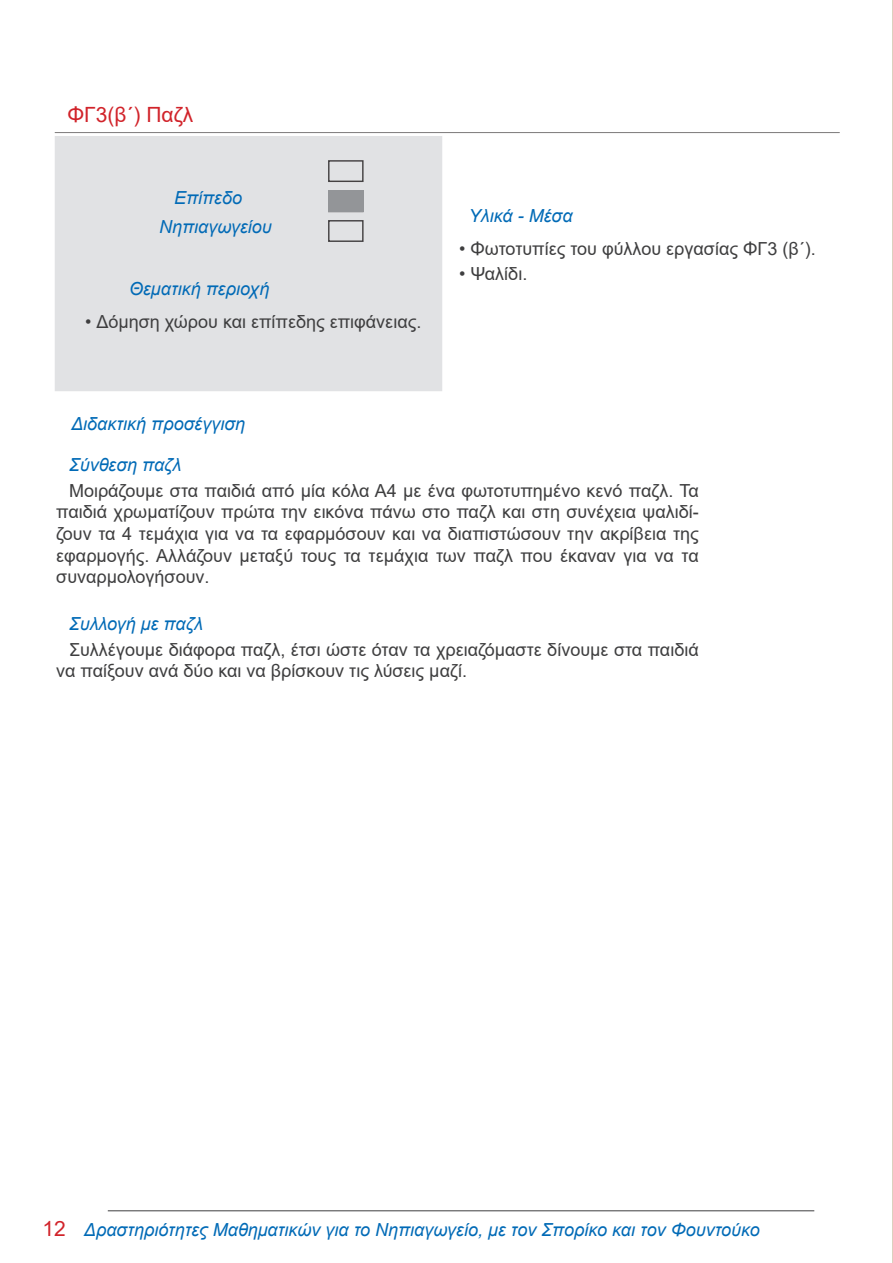
<style>
.page{position:relative;width:893px;height:1263px;background:#fff}
.page>*{position:absolute;margin:0;border:0;box-sizing:border-box;transform-origin:0 0}
.title_14_red{font:21px "Arial";color:#d1232a}
.arial_12{font:18px/21.6px "Arial";color:#3e3e3f;text-align:justify}
.title_14_red-2{font:italic 18px/29.2px "Arial";color:#016ab6}
.title_12_blue{font:italic 18px "Arial";color:#016ab6}
.s1{font-style:normal;font-size:21px;color:#d1232a}
</style>
<div class="page">
<hr style="left:108px;top:1210px;width:706px;height:1px;background:#3e3e3f">
<hr style="left:55px;top:132px;width:785px;height:1px;background:#231f20">
<div style="left:56px;top:137px;width:385px;height:253px;background:#e1e2e4"></div>
<div style="left:55px;top:136px;width:387px;height:255px;border:2px solid #e1e2e4"></div>
<div style="left:328px;top:160px;width:36px;height:22px;border:1px solid #231f20"></div>
<div style="left:328px;top:220px;width:36px;height:22px;border:1px solid #231f20"></div>
<hr style="left:892px;top:0;width:1px;height:1263px;background:#a48656">
<div style="left:328px;top:190px;width:36px;height:22px;background:#939598"></div>
<p class="title_14_red" style="left:68px;top:100px;width:127px">ΦΓ3(β΄) Παζλ</p>
<p class="title_14_red-2" style="left:159px;top:183px;width:114px;text-indent:15px">Επίπεδο<br>Νηπιαγωγείου</p>
<p class="title_14_red-2" style="left:129px;top:274px;width:142px">Θεματική περιοχή</p>
<p class="arial_12" style="left:85px;top:311px;width:338px">• Δόμηση χώρου και επίπεδης επιφάνειας.</p>
<p class="title_14_red-2" style="left:71px;top:409px;width:176px">Διδακτική προσέγγιση</p>
<p class="title_14_red-2" style="left:469px;top:201px;width:105px">Υλικά - Μέσα</p>
<p class="arial_12" style="left:459px;top:238px;width:358px">• Φωτοτυπίες του φύλλου εργασίας ΦΓ3 (β΄).</p>
<p class="arial_12" style="left:459px;top:263px;width:70px">• Ψαλίδι.</p>
<p class="title_12_blue" style="left:69px;top:453px;width:114px">Σύνθεση παζλ</p>
<p class="arial_12" style="left:56px;top:480px;width:644px;text-indent:13px">Μοιράζουμε στα παιδιά από μία κόλα Α4 με ένα φωτοτυπημένο κενό παζλ. Τα παιδιά χρωματίζουν πρώτα την εικόνα πάνω στο παζλ και στη συνέχεια ψαλιδί&shy;ζουν τα 4 τεμάχια για να τα εφαρμόσουν και να διαπιστώσουν την ακρίβεια της εφαρμογής. Αλλάζουν μεταξύ τους τα τεμάχια των παζλ που έκαναν για να τα συναρμολογήσουν.</p>
<p class="title_12_blue" style="left:69px;top:612px;width:135px">Συλλογή με παζλ</p>
<p class="arial_12" style="left:56px;top:638px;width:644px;text-indent:13px">Συλλέγουμε διάφορα παζλ, έτσι ώστε όταν τα χρειαζόμαστε δίνουμε στα παιδιά να παίξουν ανά δύο και να βρίσκουν τις λύσεις μαζί.</p>
<p class="title_14_red-2" style="left:43px;top:1215px;width:719px"><span class="s1">12</span> Δραστηριότητες Μαθηματικών για το Νηπιαγωγείο, με τον Σπορίκο και τον Φουντούκο</p>
</div>
